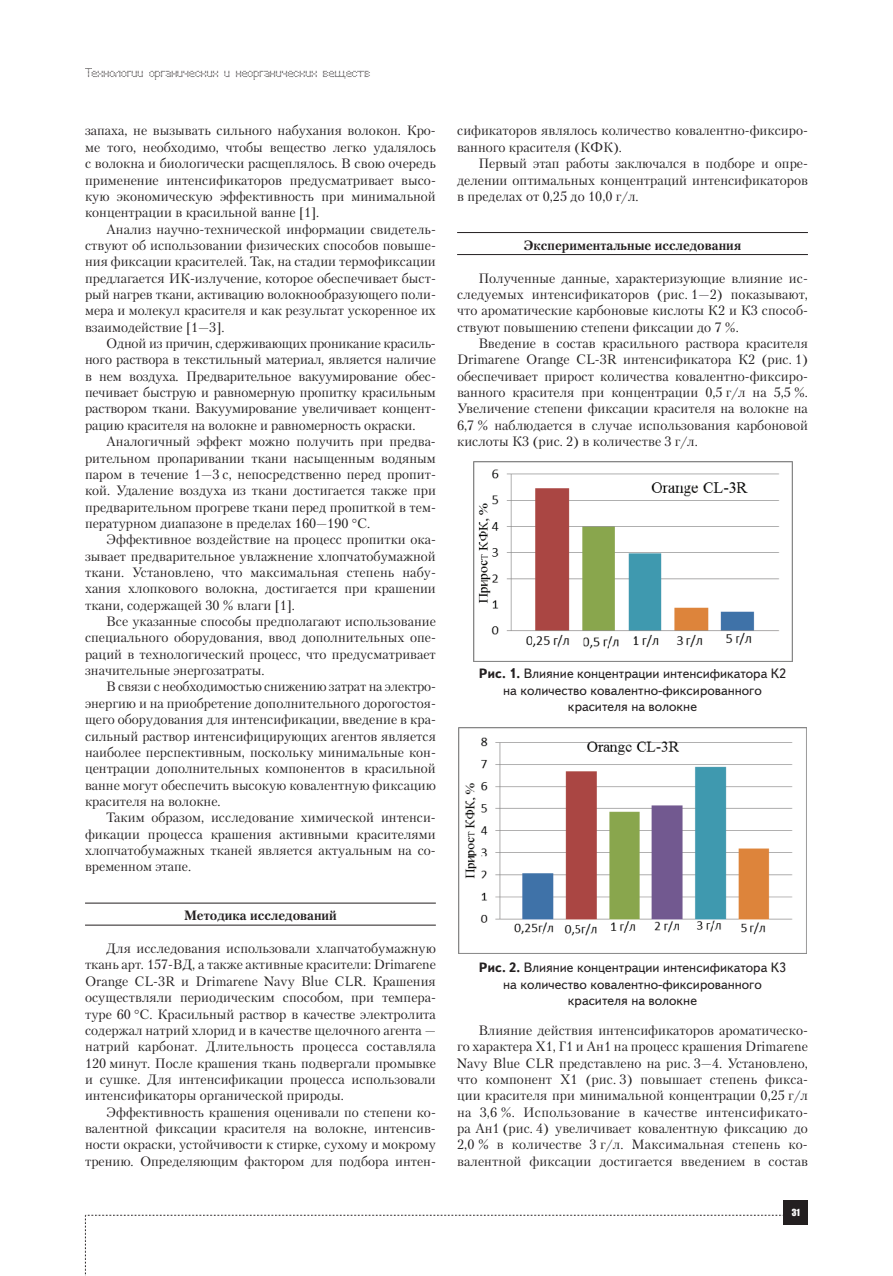
<style>
.page{position:relative;width:893px;height:1276px;background:#fff}
.page>*{position:absolute;margin:0;border:0;box-sizing:border-box;transform-origin:0 0}
.t1{font:13.5px/16.4px "Petersburg C";color:#231f20;text-align:justify}
.t2{font:13.5px/16.2px "Text Book C";color:#231f20;text-align:center}
.t3{font:700 13.5px "Petersburg C";color:#231f20}
.t4{font:12px "Perfo";letter-spacing:.015em;color:#231f20}
.t5{font:9px "Impact";color:#fff}
.s1{font-weight:700}
</style>
<div class="page">
<svg style="left:85px;top:1215px;width:699px;height:61px"></svg>
<div style="left:784px;top:1200px;width:24px;height:25px;background:#231f20"></div>
<hr style="left:85px;top:902px;width:351px;height:1px;background:#231f20">
<hr style="left:85px;top:924px;width:351px;height:1px;background:#231f20">
<hr style="left:457px;top:232px;width:351px;height:1px;background:#231f20">
<hr style="left:457px;top:254px;width:351px;height:1px;background:#231f20">
<img style="left:473px;top:462px;width:319px;height:199px">
<img style="left:458px;top:728px;width:349px;height:225px">
<p class="t4" style="left:85px;top:66px;width:287px">Технологии органических и неорганических веществ</p>
<p class="t1" style="left:85px;top:122px;width:352px">запаха, не вызывать сильного набухания волокон. Кро&shy;ме того, необходимо, чтобы вещество легко удалялось с волокна и биологически расщеплялось. В свою очередь применение интенсификаторов предусматривает высо&shy;кую экономическую эффективность при минимальной концентрации в красильной ванне [1].</p>
<p class="t1" style="left:85px;top:220px;width:352px;text-align:left;text-indent:21px">Анализ научно-технической информации свидетель&shy;ствуют об использовании физических способов повыше&shy;ния фиксации красителей. Так, на стадии термофиксации предлагается ИК-излучение, которое обеспечивает быст&shy;рый нагрев ткани, активацию волокнообразующего поли&shy;мера и молекул красителя и как результат ускоренное их взаимодействие [1—3].</p>
<p class="t1" style="left:85px;top:335px;width:352px;text-align:left;text-indent:21px">Одной из причин, сдерживающих проникание красиль&shy;ного раствора в текстильный материал, является наличие в нем воздуха. Предварительное вакуумирование обес&shy;печивает быструю и равномерную пропитку красильным раствором ткани. Вакуумирование увеличивает концент&shy;рацию красителя на волокне и равномерность окраски.</p>
<p class="t1" style="left:85px;top:433px;width:352px;text-indent:21px">Аналогичный эффект можно получить при предва&shy;рительном пропаривании ткани насыщенным водяным паром в течение 1—3 с, непосредственно перед пропит&shy;кой. Удаление воздуха из ткани достигается также при предварительном прогреве ткани перед пропиткой в тем&shy;пературном диапазоне в пределах 160—190 С.</p>
<p class="t1" style="left:85px;top:531px;width:352px;text-indent:21px">Эффективное воздействие на процесс пропитки ока&shy;зывает предварительное увлажнение хлопчатобумажной ткани. Установлено, что максимальная степень набу&shy;хания хлопкового волокна, достигается при крашении ткани, содержащей 30 % влаги [1].</p>
<p class="t1" style="left:85px;top:613px;width:352px;text-indent:21px">Все указанные способы предполагают использование специального оборудования, ввод дополнительных опе&shy;раций в технологический процесс, что предусматривает значительные энергозатраты.</p>
<p class="t1" style="left:85px;top:678px;width:352px;text-indent:21px">В связи с необходимостью снижению затрат на электро&shy;энергию и на приобретение дополнительного дорогостоя&shy;щего оборудования для интенсификации, введение в кра&shy;сильный раствор интенсифицирующих агентов является наиболее перспективным, поскольку минимальные кон&shy;центрации дополнительных компонентов в красильной ванне могут обеспечить высокую ковалентную фиксацию красителя на волокне.</p>
<p class="t1" style="left:85px;top:809px;width:352px;text-indent:21px">Таким образом, исследование химической интенси&shy;фикации процесса крашения активными красителями хлопчатобумажных тканей является актуальным на со&shy;временном этапе.</p>
<p class="t3" style="left:184px;top:907px;width:154px">Методика исследований</p>
<p class="t1" style="left:85px;top:940px;width:352px;text-indent:21px">Для исследования использовали хлапчатобумажную ткань арт. 157-ВД, а также активные красители: Drimarene Orange CL-3R и Drimarene Navy Blue CLR. Крашения осуществляли периодическим способом, при темпера&shy;туре 60 С. Красильный раствор в качестве электролита содержал натрий хлорид и в качестве щелочного агента — натрий карбонат. Длительность процесса составляла 120 минут. После крашения ткань подвергали промывке и сушке. Для интенсификации процесса использовали интенсификаторы органической природы.</p>
<p class="t1" style="left:85px;top:1103px;width:352px;text-indent:21px">Эффективность крашения оценивали по степени ко&shy;валентной фиксации красителя на волокне, интенсив&shy;ности окраски, устойчивости к стирке, сухому и мокрому трению. Определяющим фактором для подбора интен-</p>
<p class="t1" style="left:457px;top:122px;width:352px">сификаторов являлось количество ковалентно-фиксиро&shy;ванного красителя (КФК).</p>
<p class="t1" style="left:457px;top:155px;width:352px;text-indent:21px">Первый этап работы заключался в подборе и опре&shy;делении оптимальных концентраций интенсификаторов в пределах от 0,25 до 10,0 г/л.</p>
<p class="t3" style="left:524px;top:237px;width:219px">Экспериментальные исследования</p>
<p class="t1" style="left:457px;top:270px;width:352px;text-indent:21px">Полученные данные, характеризующие влияние ис&shy;следуемых интенсификаторов (рис. 1—2) показывают, что ароматические карбоновые кислоты К2 и К3 способ&shy;ствуют повышению степени фиксации до 7 %.</p>
<p class="t1" style="left:457px;top:335px;width:352px;text-indent:21px">Введение в состав красильного раствора красителя Drimarene Orange CL-3R интенсификатора К2 (рис. 1) обеспечивает прирост количества ковалентно-фиксиро&shy;ванного красителя при концентрации 0,5 г/л на 5,5 %.<br>Увеличение степени фиксации красителя на волокне на 6,7 % наблюдается в случае использования карбоновой кислоты К3 (рис. 2) в количестве 3 г/л.</p>
<p class="t2" style="left:479px;top:666px;width:309px"><span class="s1">Рис. 1.</span> Влияние концентрации интенсификатора К2 на количество ковалентно-фиксированного красителя на волокне</p>
<p class="t2" style="left:479px;top:960px;width:309px"><span class="s1">Рис. 2.</span> Влияние концентрации интенсификатора К3 на количество ковалентно-фиксированного красителя на волокне</p>
<p class="t1" style="left:457px;top:1022px;width:352px;text-indent:21px">Влияние действия интенсификаторов ароматическо&shy;го характера Х1, Г1 и Ан1 на процесс крашения Drimarene Navy Blue CLR представлено на рис. 3—4. Установлено, что компонент Х1 (рис. 3) повышает степень фикса&shy;ции красителя при минимальной концентрации 0,25 г/л на 3,6 %. Использование в качестве интенсификато&shy;ра Ан1 (рис. 4) увеличивает ковалентную фиксацию до 2,0 % в количестве 3 г/л. Максимальная степень ко&shy;валентной фиксации достигается введением в состав</p>
<p class="t5" style="left:792px;top:1205px;width:10px">31</p>
</div>
